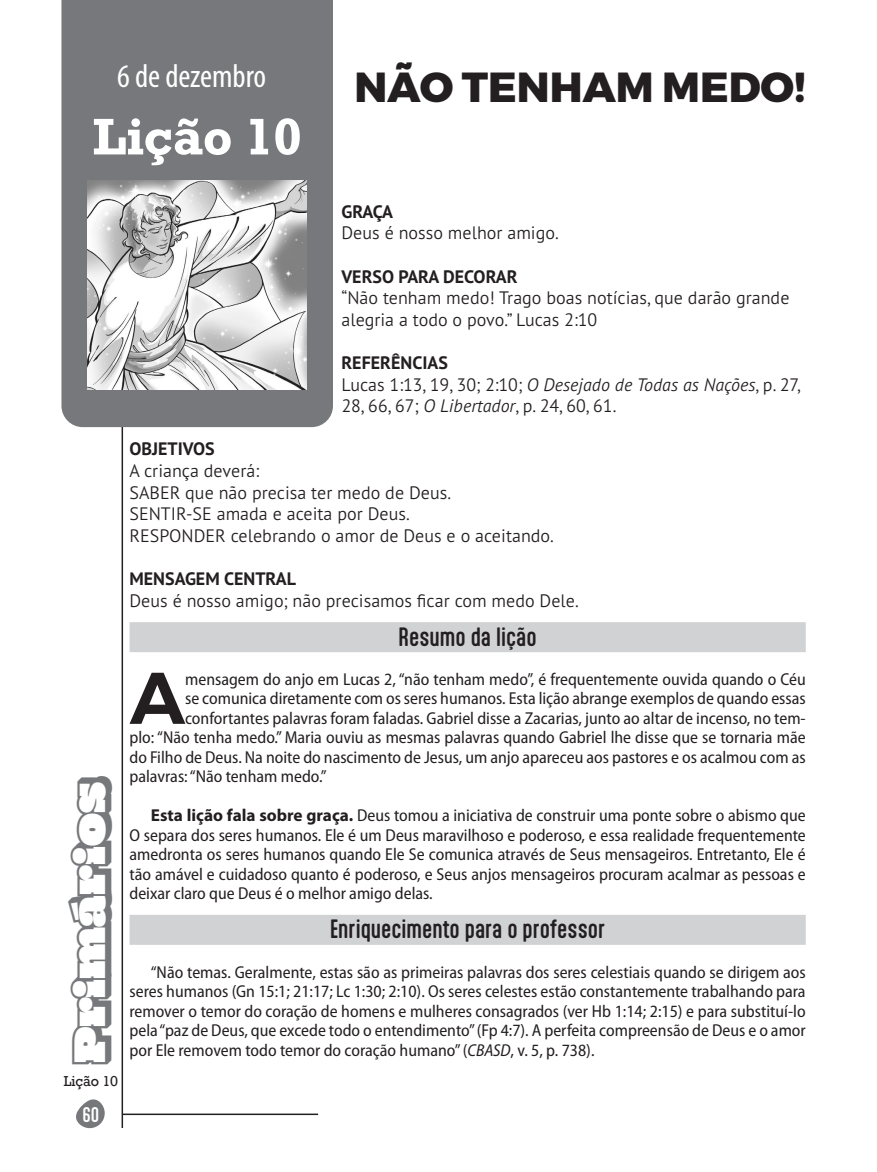
<style>
.page{position:relative;width:877px;height:1172px;background:#fff}
.page>*{position:absolute;margin:0;border:0;box-sizing:border-box;transform-origin:0 0}
.Texto_Capitular{font:600 72.9px "Montserrat";color:#231f20}
.t1{font:700 52.35px "Rockwell Std";letter-spacing:-.01em;color:#fff}
.t2{font:45px "Mighty Slab Three";color:#76787b}
.Título{font:800 42px "Montserrat";color:#231f20}
.t3{font:condensed 33px "Myriad Pro";color:#fff}
.Subtitulo{font:500 22.5px "Aptly";color:#231f20}
.Abertura{font:300 18px/21.6px "PT Sans Pro";color:#231f20}
.Abertura-2{font:700 18px "PT Sans Pro";color:#231f20}
.t4{font:500 18px "Aptly";color:#fff}
.Texto{font:semi-condensed 17.25px/19.5px "Myriad Pro";color:#231f20;text-align:justify}
.Texto_Capitular-2{font:semi-condensed 17.25px "Myriad Pro";color:#231f20}
.t5{font:13.5px "Rockwell";letter-spacing:-.01em;color:#231f20}
.s1{font-style:italic}
.s2{font-weight:700;font-stretch:normal}
</style>
<div class="page">
<hr style="left:122px;top:421px;width:1px;height:706px;background:#231f20">
<div style="left:61px;top:0;width:272px;height:427px;background:#76787b"></div>
<hr style="left:122px;top:1113px;width:196px;height:1px;background:#231f20">
<svg style="left:76px;top:1099px;width:29px;height:30px"></svg>
<img style="left:88px;top:181px;width:219px;height:208px">
<div style="left:129px;top:622px;width:677px;height:30px;background:#d1d2d4"></div>
<div style="left:129px;top:914px;width:677px;height:30px;background:#d1d2d4"></div>
<p class="t3" style="left:117px;top:56px;width:151px">6 de dezembro</p>
<p class="Título" style="left:355px;top:61px;width:453px">NÃO TENHAM MEDO!</p>
<p class="t1" style="left:92px;top:106px;width:211px">Lição 10</p>
<p class="Abertura-2" style="left:341px;top:199px;width:53px">GRAÇA</p>
<p class="Abertura" style="left:341px;top:222px;width:219px">Deus é nosso melhor amigo.</p>
<p class="Abertura-2" style="left:341px;top:264px;width:178px">VERSO PARA DECORAR</p>
<p class="Abertura" style="left:341px;top:286px;width:449px">“Não tenham medo! Trago boas notícias, que darão grande alegria a todo o povo.” Lucas 2:10</p>
<p class="Abertura-2" style="left:341px;top:351px;width:108px">REFERÊNCIAS</p>
<p class="Abertura" style="left:341px;top:373px;width:461px">Lucas 1:13, 19, 30; 2:10; <span class="s1">O Desejado de Todas as Nações</span>, p. 27,<br>28, 66, 67; <span class="s1">O Libertador</span>, p. 24, 60, 61.</p>
<h3 class="t2" style="left:54px;top:1063px;width:290px;rotate:-90deg">Primários</h3>
<p class="t5" style="left:64px;top:1072px;width:56px">Lição 10</p>
<p class="t4" style="left:82px;top:1103px;width:18px">60</p>
<p class="Abertura-2" style="left:129px;top:437px;width:87px">OBJETIVOS</p>
<p class="Abertura" style="left:129px;top:459px;width:131px">A criança deverá:</p>
<p class="Abertura" style="left:129px;top:481px;width:323px">SABER que não precisa ter medo de Deus.</p>
<p class="Abertura" style="left:129px;top:502px;width:282px">SENTIR-SE amada e aceita por Deus.</p>
<p class="Abertura" style="left:129px;top:524px;width:426px">RESPONDER celebrando o amor de Deus e o aceitando.</p>
<p class="Abertura-2" style="left:129px;top:567px;width:168px">MENSAGEM CENTRAL</p>
<p class="Abertura" style="left:129px;top:589px;width:451px">Deus é nosso amigo; não precisamos ficar com medo Dele.</p>
<p class="Subtitulo" style="left:398px;top:622px;width:140px">Resumo da lição</p>
<p class="Texto_Capitular" style="left:130px;top:652px;width:57px">A</p>
<p class="Texto_Capitular-2" style="left:185px;top:669px;width:622px">mensagem do anjo em Lucas 2, “não tenham medo”, é frequentemente ouvida quando o Céu</p>
<p class="Texto_Capitular-2" style="left:185px;top:689px;width:622px">se comunica diretamente com os seres humanos. Esta lição abrange exemplos de quando essas</p>
<p class="Texto_Capitular-2" style="left:185px;top:708px;width:622px">confortantes palavras foram faladas. Gabriel disse a Zacarias, junto ao altar de incenso, no tem-</p>
<p class="Texto_Capitular-2" style="left:129px;top:728px;width:677px">plo: “Não tenha medo.” Maria ouviu as mesmas palavras quando Gabriel lhe disse que se tornaria mãe</p>
<p class="Texto_Capitular-2" style="left:129px;top:747px;width:677px">do Filho de Deus. Na noite do nascimento de Jesus, um anjo apareceu aos pastores e os acalmou com as</p>
<p class="Texto_Capitular-2" style="left:129px;top:767px;width:199px">palavras: “Não tenham medo.”</p>
<p class="Texto" style="left:129px;top:806px;width:678px;text-indent:21px"><span class="s2">Esta lição fala sobre graça.</span> Deus tomou a iniciativa de construir uma ponte sobre o abismo que O separa dos seres humanos. Ele é um Deus maravilhoso e poderoso, e essa realidade frequentemente amedronta os seres humanos quando Ele Se comunica através de Seus mensageiros. Entretanto, Ele é tão amável e cuidadoso quanto é poderoso, e Seus anjos mensageiros procuram acalmar as pessoas e deixar claro que Deus é o melhor amigo delas.</p>
<p class="Subtitulo" style="left:330px;top:915px;width:277px">Enriquecimento para o professor</p>
<p class="Texto" style="left:129px;top:962px;width:678px;text-indent:21px">“Não temas. Geralmente, estas são as primeiras palavras dos seres celestiais quando se dirigem aos seres humanos (Gn 15:1; 21:17; Lc 1:30; 2:10). Os seres celestes estão constantemente trabalhando para remover o temor do coração de homens e mulheres consagrados (ver Hb 1:14; 2:15) e para substituí-lo pela “paz de Deus, que excede todo o entendimento” (Fp 4:7). A perfeita compreensão de Deus e o amor por Ele removem todo temor do coração humano” (<span class="s1">CBASD</span>, v. 5, p. 738).</p>
</div>
